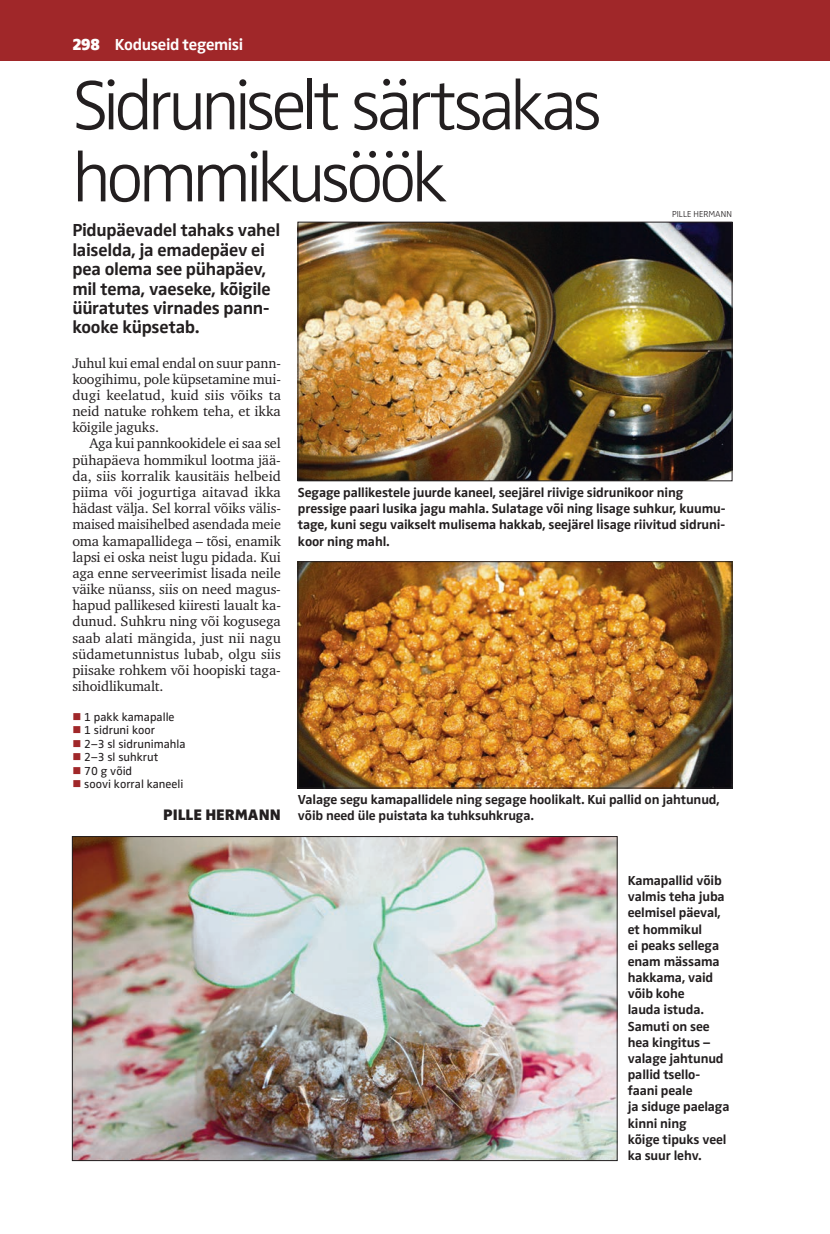
<style>
.page{position:relative;width:830px;height:1234px;background:#fff}
.page>*{position:absolute;margin:0;border:0;box-sizing:border-box;transform-origin:0 0}
.t1{font:300 72px/72px "Zwo Pro";letter-spacing:-.07em;color:#231f20}
.t2{font:700 18px/19.5px "Zwo Pro";letter-spacing:-.015em;color:#231f20}
.t3{font:700 16.5px "Zwo Pro";letter-spacing:-.02em;color:#fff}
.t4{font:900 15.75px "Zwo Pro";color:#231f20}
.t5{font:14.25px "Charter ITC";letter-spacing:-.005em;color:#231f20}
.t6{font:700 13.5px/16.2px "Zwo Pro";letter-spacing:-.01em;color:#231f20}
.t7{font:12px "Zwo Pro";color:#231f20}
.t8{font:300 9px "Zwo Pro";color:#231f20}
.s1{font-weight:900}
.s2{color:#a02729}
</style>
<div class="page">
<hr style="left:829px;top:0;width:1px;height:60px;background:#a02729">
<div style="left:0;top:0;width:829px;height:60px;background:#a02729"></div>
<img style="left:299px;top:224px;width:431px;height:255px">
<div style="left:297px;top:222px;width:435px;height:259px;border:1px solid #231f20"></div>
<img style="left:299px;top:563px;width:431px;height:223px">
<div style="left:297px;top:561px;width:435px;height:227px;border:1px solid #231f20"></div>
<img style="left:74px;top:838px;width:541px;height:320px">
<p class="t3" style="left:72px;top:35px;width:172px"><span class="s1">298</span> Koduseid tegemisi</p>
<p class="t1" style="left:72px;top:71px;width:531px">Sidruniselt särtsakas hommikusöök</p>
<p class="t8" style="left:671px;top:209px;width:61px">PILLE HERMANN</p>
<p class="t2" style="left:72px;top:221px;width:209px">Pidupäevadel tahaks vahel laiselda, ja emadepäev ei pea olema see pühapäev, mil tema, vaeseke, kõigile üüratutes virnades pann&shy;kooke küpsetab.</p>
<p class="t5" style="left:72px;top:354px;width:210px">Juhul kui emal endal on suur pann-</p>
<p class="t5" style="left:72px;top:370px;width:210px">koogihimu, pole küpsetamine mui-</p>
<p class="t5" style="left:72px;top:386px;width:210px">dugi keelatud, kuid siis võiks ta</p>
<p class="t5" style="left:72px;top:402px;width:210px">neid natuke rohkem teha, et ikka</p>
<p class="t5" style="left:72px;top:418px;width:88px">kõigile jaguks.</p>
<p class="t5" style="left:89px;top:434px;width:193px">Aga kui pannkookidele ei saa sel</p>
<p class="t5" style="left:72px;top:451px;width:210px">pühapäeva hommikul lootma jää-</p>
<p class="t5" style="left:72px;top:467px;width:210px">da, siis korralik kausitäis helbeid</p>
<p class="t5" style="left:72px;top:483px;width:210px">piima või jogurtiga aitavad ikka</p>
<p class="t5" style="left:72px;top:499px;width:210px">hädast välja. Sel korral võiks välis-</p>
<p class="t5" style="left:72px;top:515px;width:210px">maised maisihelbed asendada meie</p>
<p class="t5" style="left:72px;top:531px;width:210px">oma kamapallidega – tõsi, enamik</p>
<p class="t5" style="left:72px;top:547px;width:210px">lapsi ei oska neist lugu pidada. Kui</p>
<p class="t5" style="left:72px;top:564px;width:210px">aga enne serveerimist lisada neile</p>
<p class="t5" style="left:72px;top:580px;width:210px">väike nüanss, siis on need magus-</p>
<p class="t5" style="left:72px;top:596px;width:210px">hapud pallikesed kiiresti laualt ka-</p>
<p class="t5" style="left:72px;top:612px;width:210px">dunud. Suhkru ning või kogusega</p>
<p class="t5" style="left:72px;top:628px;width:210px">saab alati mängida, just nii nagu</p>
<p class="t5" style="left:72px;top:644px;width:210px">südametunnistus lubab, olgu siis</p>
<p class="t5" style="left:72px;top:661px;width:210px">piisake rohkem või hoopiski taga-</p>
<p class="t5" style="left:72px;top:677px;width:93px">sihoidlikumalt.</p>
<p class="t7" style="left:72px;top:709px;width:104px"><span class="s2">■</span> 1 pakk kamapalle</p>
<p class="t7" style="left:72px;top:723px;width:84px"><span class="s2">■</span> 1 sidruni koor</p>
<p class="t7" style="left:72px;top:736px;width:115px"><span class="s2">■</span> 2–3 sl sidrunimahla</p>
<p class="t7" style="left:72px;top:750px;width:87px"><span class="s2">■</span> 2–3 sl suhkrut</p>
<p class="t7" style="left:72px;top:763px;width:61px"><span class="s2">■</span> 70 g võid</p>
<p class="t7" style="left:72px;top:777px;width:112px"><span class="s2">■</span> soovi korral kaneeli</p>
<p class="t4" style="left:163px;top:805px;width:119px">PILLE HERMANN</p>
<p class="t6" style="left:298px;top:484px;width:429px">Segage pallikestele juurde kaneel, seejärel riivige sidrunikoor ning pressige paari lusika jagu mahla. Sulatage või ning lisage suhkur, kuumu&shy;tage, kuni segu vaikselt mulisema hakkab, seejärel lisage riivitud sidruni&shy;koor ning mahl.</p>
<p class="t6" style="left:298px;top:791px;width:423px">Valage segu kamapallidele ning segage hoolikalt. Kui pallid on jahtunud, võib need üle puistata ka tuhksuhkruga.</p>
<p class="t6" style="left:627px;top:872px;width:103px">Kamapallid võib valmis teha juba eelmisel päeval, et hommikul<br>ei peaks sellega enam mässama hakkama, vaid võib kohe<br>lauda istuda.<br>Samuti on see hea kingitus – valage jahtunud pallid tsello&shy;faani peale<br>ja siduge paelaga kinni ning<br>kõige tipuks veel ka suur lehv.</p>
</div>
